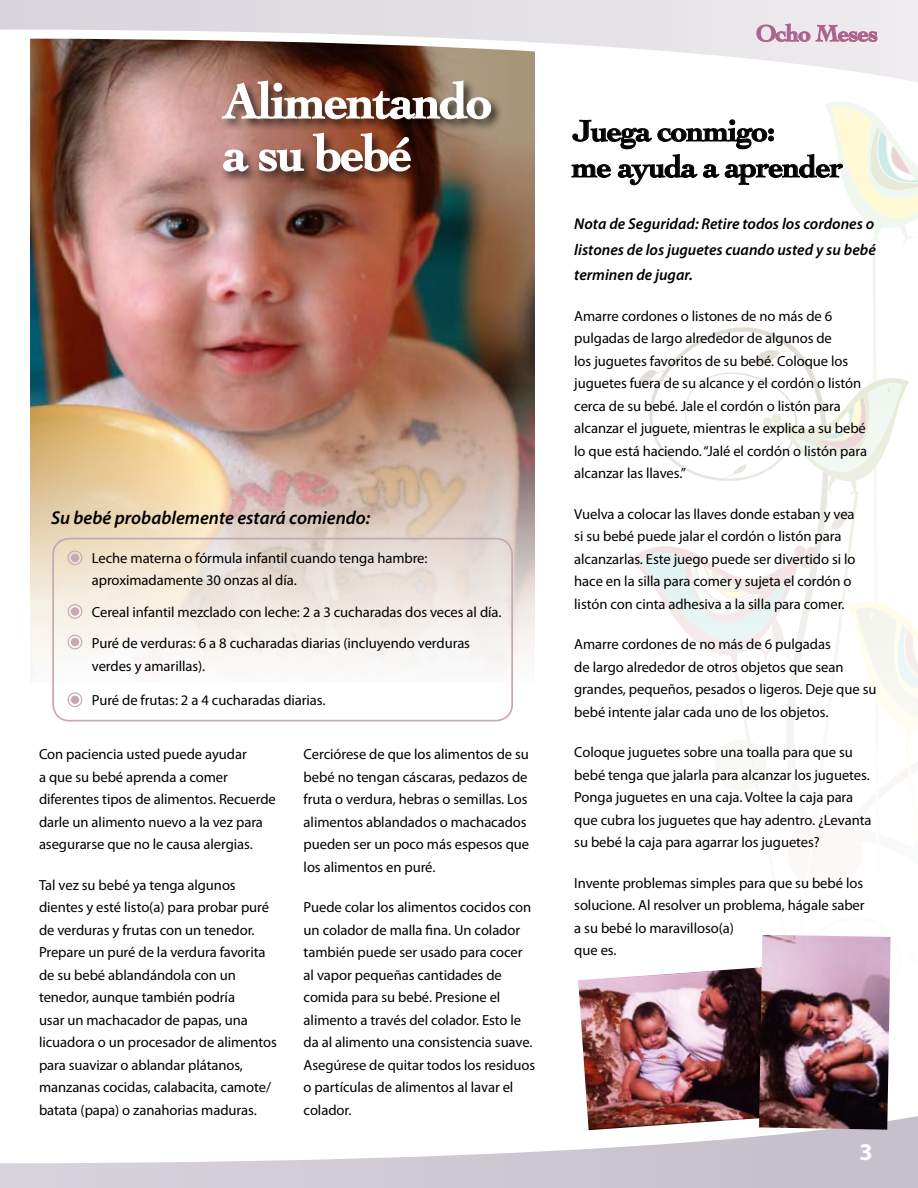
<style>
.page{position:relative;width:918px;height:1188px;background:#fff}
.page>*{position:absolute;margin:0;border:0;box-sizing:border-box;transform-origin:0 0}
.t1{font:700 51.9px/52.2px "Cochin";letter-spacing:-.025em;color:#fff}
.t2{font:700 31.5px/36px "Cochin";letter-spacing:-.025em;color:#000}
.t3{font:700 24px "Cochin";letter-spacing:-.025em;color:#ac618d}
.t4{font:700 24px "Myriad Pro";color:#fff}
.t5{font:italic 600 18.6px "Myriad Pro";color:#000}
.t6{font:italic 600 15.75px/25.5px "Myriad Pro";color:#000;text-align:justify}
.t7{font:14.7px/22.5px "Myriad Pro";letter-spacing:-.005em;color:#000}
</style>
<div class="page">
<img style="left:30px;top:102px;width:504px;height:563px">
<svg style="left:0;top:0;width:918px;height:102px"></svg>
<svg style="left:0;top:1150px;width:918px;height:38px"></svg>
<div style="left:68px;top:551px;width:14px;height:14px;border:1px solid #c6a7b4;border-radius:50%"></div>
<div style="left:71px;top:554px;width:8px;height:8px;background:#c6a7b4;border-radius:50%"></div>
<div style="left:68px;top:604px;width:14px;height:15px;border:1px solid #c6a7b4;border-radius:50%"></div>
<div style="left:71px;top:607px;width:8px;height:9px;background:#c6a7b4;border-radius:50%"></div>
<div style="left:68px;top:635px;width:14px;height:14px;border:1px solid #c6a7b4;border-radius:50%"></div>
<div style="left:71px;top:638px;width:8px;height:8px;background:#c6a7b4;border-radius:50%"></div>
<div style="left:68px;top:692px;width:14px;height:15px;border:1px solid #c6a7b4;border-radius:50%"></div>
<div style="left:71px;top:696px;width:8px;height:8px;background:#c6a7b4;border-radius:50%"></div>
<svg style="left:756px;top:19px;width:122px;height:23px"></svg>
<div style="left:219px;top:77px;width:284px;height:107px;background:#000;opacity:.75"></div>
<img style="left:221px;top:80px;width:271px;height:40px">
<svg style="left:223px;top:149px;width:27px;height:23px"></svg>
<svg style="left:258px;top:149px;width:47px;height:23px"></svg>
<svg style="left:312px;top:132px;width:99px;height:40px"></svg>
<svg style="left:571px;top:89px;width:347px;height:1082px"></svg>
<div style="left:52px;top:538px;width:461px;height:184px;border:2px solid #c6a7b4;border-radius:16px"></div>
<img style="left:578px;top:966px;width:181px;height:164px">
<img style="left:759px;top:935px;width:132px;height:195px">
<h1 class="t1" style="left:224px;top:75px;width:271px">Alimentando a su bebé</h1>
<p class="t5" style="left:51px;top:506px;width:321px">Su bebé probablemente estará comiendo:</p>
<p class="t7" style="left:92px;top:546px;width:337px">Leche materna o fórmula infantil cuando tenga hambre: aproximadamente 30 onzas al día.</p>
<p class="t7" style="left:92px;top:596px;width:411px;line-height:31.5px">Cereal infantil mezclado con leche: 2 a 3 cucharadas dos veces al día.<br>Puré de verduras: 6 a 8 cucharadas diarias (incluyendo verduras</p>
<p class="t7" style="left:92px;top:654px;width:115px">verdes y amarillas).</p>
<p class="t7" style="left:92px;top:689px;width:235px">Puré de frutas: 2 a 4 cucharadas diarias.</p>
<p class="t7" style="left:39px;top:743px;width:238px">Con paciencia usted puede ayudar<br>a que su bebé aprenda a comer diferentes tipos de alimentos. Recuerde darle un alimento nuevo a la vez para asegurarse que no le causa alergias.</p>
<p class="t7" style="left:39px;top:873px;width:239px">Tal vez su bebé ya tenga algunos dientes y esté listo(a) para probar puré de verduras y frutas con un tenedor.<br>Prepare un puré de la verdura favorita de su bebé ablandándola con un tenedor, aunque también podría<br>usar un machacador de papas, una licuadora o un procesador de alimentos para suavizar o ablandar plátanos, manzanas cocidas, calabacita, camote/ batata (papa) o zanahorias maduras.</p>
<p class="t7" style="left:304px;top:743px;width:227px">Cerciórese de que los alimentos de su bebé no tengan cáscaras, pedazos de fruta o verdura, hebras o semillas. Los alimentos ablandados o machacados pueden ser un poco más espesos que los alimentos en puré.</p>
<p class="t7" style="left:304px;top:896px;width:233px">Puede colar los alimentos cocidos con un colador de malla fina. Un colador también puede ser usado para cocer al vapor pequeñas cantidades de comida para su bebé. Presione el alimento a través del colador. Esto le da al alimento una consistencia suave.<br>Asegúrese de quitar todos los residuos o partículas de alimentos al lavar el colador.</p>
<h3 class="t3" style="left:756px;top:19px;width:124px">Ocho Meses</h3>
<h2 class="t2" style="left:572px;top:112px;width:273px">Juega conmigo:<br>me ayuda a aprender</h2>
<p class="t6" style="left:574px;top:211px;width:303px">Nota de Seguridad: Retire todos los cordones o listones de los juguetes cuando usted y su bebé terminen de jugar.</p>
<p class="t7" style="left:574px;top:304px;width:294px">Amarre cordones o listones de no más de 6 pulgadas de largo alrededor de algunos de<br>los juguetes favoritos de su bebé. Coloque los juguetes fuera de su alcance y el cordón o listón cerca de su bebé. Jale el cordón o listón para alcanzar el juguete, mientras le explica a su bebé lo que está haciendo. “Jalé el cordón o listón para alcanzar las llaves.”</p>
<p class="t7" style="left:574px;top:502px;width:283px">Vuelva a colocar las llaves donde estaban y vea si su bebé puede jalar el cordón o listón para alcanzarlas. Este juego puede ser divertido si lo hace en la silla para comer y sujeta el cordón o listón con cinta adhesiva a la silla para comer.</p>
<p class="t7" style="left:574px;top:633px;width:304px">Amarre cordones de no más de 6 pulgadas<br>de largo alrededor de otros objetos que sean grandes, pequeños, pesados o ligeros. Deje que su bebé intente jalar cada uno de los objetos.</p>
<p class="t7" style="left:574px;top:741px;width:299px">Coloque juguetes sobre una toalla para que su bebé tenga que jalarla para alcanzar los juguetes.<br>Ponga juguetes en una caja. Voltee la caja para que cubra los juguetes que hay adentro. ¿Levanta su bebé la caja para agarrar los juguetes?</p>
<p class="t7" style="left:574px;top:871px;width:292px">Invente problemas simples para que su bebé los solucione. Al resolver un problema, hágale saber a su bebé lo maravilloso(a)<br>que es.</p>
<h3 class="t4" style="left:859px;top:1136px;width:15px">3</h3>
</div>
